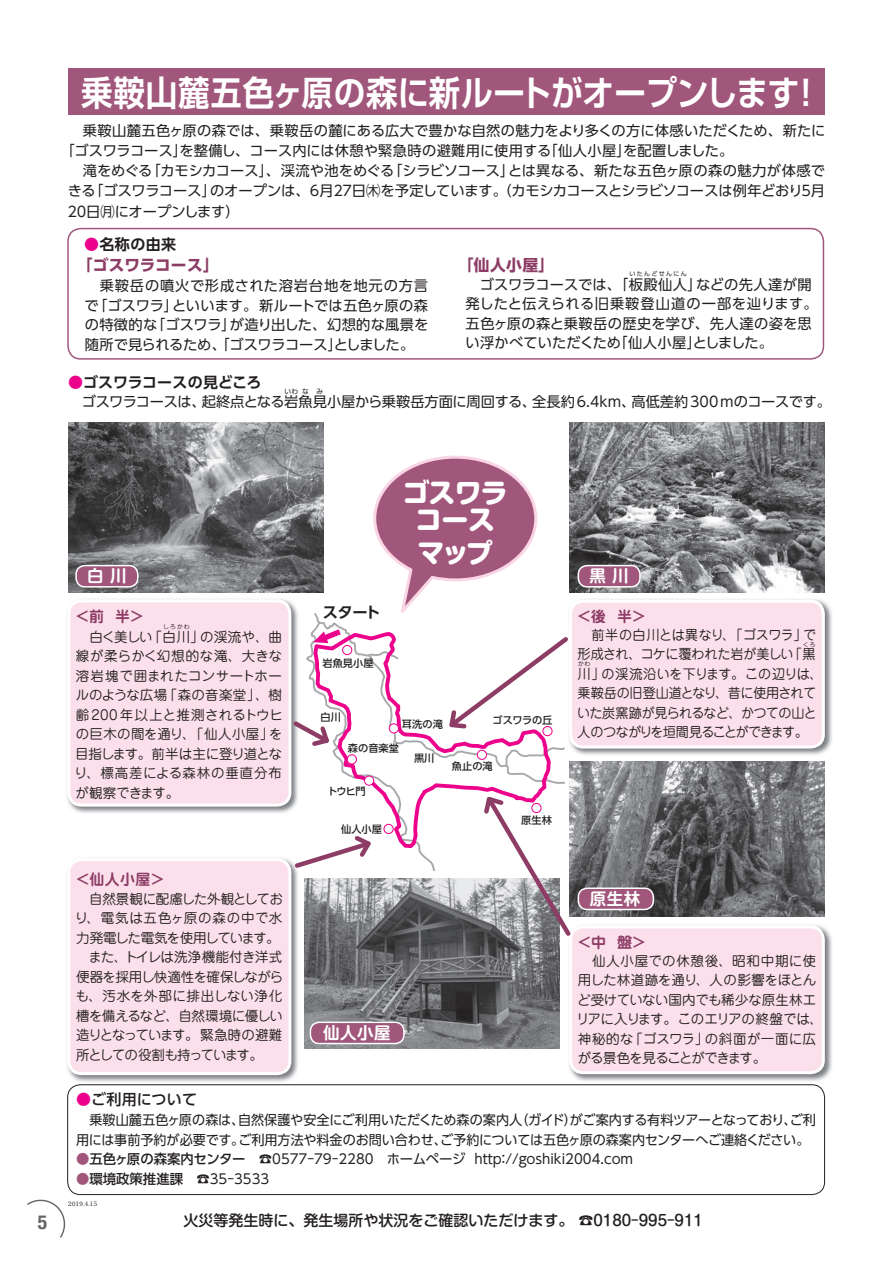
<style>
.page{position:relative;width:893px;height:1263px;background:#fff}
.page>*{position:absolute;margin:0;border:0;box-sizing:border-box;transform-origin:0 0}
.t1{font:34.65px "Shin Go Pro De Bold 90 pv RKSJ H";letter-spacing:.005em;color:#fff;scale:.91 1}
.t2{font:27px/27px "Shin M Go Pro Heavy 90 pv RKSJ H";letter-spacing:-.03em;color:#fff;text-align:center}
.t3{font:700 condensed 19.5px "Helvetica Neue";color:#636366}
.t4{font:16.5px "Shin M Go Pro De Bold 90 pv RKSJ H";letter-spacing:.025em;color:#fff}
.t5{font:15.75px "UD Shin Go Pro Bold 90 pv RKSJ H";letter-spacing:-.005em;color:#8d3d65}
.t6{font:15.75px "UD Shin Go Pro Bold 90 pv RKSJ H";letter-spacing:.02em;color:#8d3d65}
.t7{font:15.3px "UD Shin Go Pro De Bold 90 pv RKSJ H";color:#231f20}
.t8{font:15px "Shin M Go Pro Medium 90 pv RKSJ H";color:#231f20}
.t9{font:15px "Jun 501 Pro Bold 90 pv RKSJ H";color:#8d3d65}
.t10{font:15px "UD Shin Go Pro De Bold 90 pv RKSJ H";letter-spacing:-.015em;color:#231f20}
.t11{font:15px "UD Shin Go Pro Medium 90 pv RKSJ H";letter-spacing:.015em;color:#231f20}
.t12{font:15px "UD Shin Go Pro De Bold 90 pv RKSJ H";letter-spacing:.015em;color:#231f20}
.t13{font:14.25px/19.5px "UD Shin Go Pro Regular 90 pv RKSJ H";color:#231f20;text-align:justify}
.t14{font:14.25px/19.5px "UD Shin Go Pro Regular 90 pv RKSJ H";letter-spacing:.02em;color:#231f20}
.t15{font:14.25px "UD Shin Go Pro Regular 90 pv RKSJ H";letter-spacing:-.025em;color:#231f20}
.t16{font:14.25px "UD Shin Go Pro Regular 90 pv RKSJ H";letter-spacing:-.035em;color:#231f20}
.t17{font:13.5px/19.5px "Jun 201 Pro Regular 90 pv RKSJ H";letter-spacing:-.025em;color:#231f20}
.t18{font:13.5px/19.5px "UD Shin Go Pro Regular 90 pv RKSJ H";color:#231f20}
.t19{font:13.5px "UD Shin Go Pro Medium 90 pv RKSJ H";color:#231f20}
.t20{font:10.2px "UD Shin Go Pro Medium 90 pv RKSJ H";color:#231f20}
.t21{font:6.75px "UD Shin Go Pro Regular 90 pv RKSJ H";color:#231f20}
.t22{font:6px "Ryumin Pro Regular 90 pv RKSJ H";letter-spacing:-.37em;color:#231f20}
.t23{font:6px "UD Shin Go Pro Regular 90 pv RKSJ H";letter-spacing:.215em;color:#231f20}
.t24{font:6px "Jun 201 Pro Regular 90 pv RKSJ H";letter-spacing:.135em;color:#231f20}
.s1{color:#ed028c}
.s2{font-family:"UD Shin Go Pro Medium 90 pv RKSJ H";color:#a1577b}
.s3{font-family:"UD Shin Go Pro Medium 90 pv RKSJ H"}
.s4{color:#a1577b}
.s5{font-family:"UD Shin Go Pro Regular 90 pv RKSJ H"}
</style>
<div class="page">
<svg style="left:27px;top:1199px;width:39px;height:39px"></svg>
<img style="left:67px;top:599px;width:223px;height:214px">
<div style="left:69px;top:601px;width:221px;height:204px;background:#fbdfeb;border-radius:13px"></div>
<div style="left:67px;top:599px;width:224px;height:207px;border:3px solid #fff;border-radius:13px"></div>
<img style="left:574px;top:599px;width:258px;height:156px">
<div style="left:571px;top:601px;width:252px;height:146px;background:#fbdfeb;border-radius:13px"></div>
<div style="left:569px;top:600px;width:256px;height:148px;border:3px solid #fff;border-radius:13px"></div>
<img style="left:569px;top:925px;width:263px;height:156px">
<div style="left:571px;top:927px;width:252px;height:146px;background:#fbdfeb;border-radius:13px"></div>
<div style="left:569px;top:925px;width:256px;height:149px;border:3px solid #fff;border-radius:13px"></div>
<img style="left:67px;top:858px;width:231px;height:224px">
<div style="left:69px;top:860px;width:221px;height:213px;background:#fbdfeb;border-radius:13px"></div>
<div style="left:67px;top:858px;width:224px;height:217px;border:3px solid #fff;border-radius:13px"></div>
<div style="left:67px;top:228px;width:757px;height:132px;border:2px solid #a1577b;border-radius:13px"></div>
<img style="left:304px;top:940px;width:255px;height:109px">
<img style="left:574px;top:761px;width:251px;height:156px">
<img style="left:68px;top:422px;width:255px;height:170px">
<img style="left:570px;top:422px;width:255px;height:170px">
<div style="left:68px;top:68px;width:757px;height:47px;background:#a1577b"></div>
<div style="left:67px;top:1084px;width:758px;height:111px;border:1px solid #231f20;border-radius:13px"></div>
<div style="left:76px;top:566px;width:62px;height:21px;background:#a1577b;border-radius:9px"></div>
<div style="left:75px;top:565px;width:64px;height:23px;border:2px solid #fff;border-radius:9px"></div>
<div style="left:578px;top:566px;width:62px;height:21px;background:#a1577b;border-radius:9px"></div>
<div style="left:578px;top:565px;width:63px;height:23px;border:2px solid #fff;border-radius:9px"></div>
<div style="left:578px;top:888px;width:75px;height:21px;background:#a1577b;border-radius:9px"></div>
<div style="left:578px;top:887px;width:76px;height:23px;border:2px solid #fff;border-radius:9px"></div>
<div style="left:310px;top:1022px;width:94px;height:21px;background:#a1577b;border-radius:9px"></div>
<div style="left:310px;top:1021px;width:95px;height:23px;border:2px solid #fff;border-radius:9px"></div>
<svg style="left:290px;top:454px;width:284px;height:486px"></svg>
<h1 class="t1" style="left:81px;top:79px;width:815px">乗鞍山麓五色ヶ原の森に新ルートがオープンします！</h1>
<p class="t13" style="left:68px;top:122px;width:759px">　乗鞍山麓五色ヶ原の森では、乗鞍岳の麓にある広大で豊かな自然の魅力をより多くの方に体感いただくため、新たに</p>
<p class="t13" style="left:60px;top:143px;width:674px">「ゴスワラコース」を整備し、コース内には休憩や緊急時の避難用に使用する「仙人小屋」を配置しました。</p>
<p class="t13" style="left:68px;top:163px;width:759px">　滝をめぐる「カモシカコース」、渓流や池をめぐる「シラビソコース」とは異なる、新たな五色ヶ原の森の魅力が体感で</p>
<p class="t15" style="left:68px;top:186px;width:759px">きる「ゴスワラコース」のオープンは、６月２７日㈭を予定しています。（カモシカコースとシラビソコースは例年どおり５月</p>
<p class="t16" style="left:65px;top:206px;width:176px">２０日㈪にオープンします）</p>
<p class="t5" style="left:77px;top:259px;width:143px">「ゴスワラコース」</p>
<p class="t13" style="left:85px;top:278px;width:345px">　乗鞍岳の噴火で形成された溶岩台地を地元の方言で「ゴスワラ」といいます。新ルートでは五色ヶ原の森の特徴的な「ゴスワラ」が造り出した、幻想的な風景を随所で見られるため、「ゴスワラコース」としました。</p>
<p class="t12" style="left:84px;top:239px;width:94px"><span class="s1">●</span>名称の由来</p>
<p class="t6" style="left:458px;top:259px;width:98px">「仙人小屋」</p>
<p class="t13" style="left:466px;top:276px;width:347px">　ゴスワラコースでは、「板殿仙人」などの先人達が開</p>
<p class="t23" style="left:629px;top:272px;width:59px">いたんどせんにん</p>
<p class="t14" style="left:466px;top:296px;width:354px">発したと伝えられる旧乗鞍登山道の一部を辿ります。五色ヶ原の森と乗鞍岳の歴史を学び、先人達の姿を思い浮かべていただくため「仙人小屋」としました。</p>
<p class="t10" style="left:68px;top:377px;width:195px"><span class="s1">●</span>ゴスワラコースの見どころ</p>
<p class="t13" style="left:68px;top:394px;width:764px">　ゴスワラコースは、起終点となる岩魚見小屋から乗鞍岳方面に周回する、全長約6.4km、高低差約300ｍのコースです。</p>
<p class="t21" style="left:284px;top:389px;width:15px">いわ</p>
<p class="t21" style="left:302px;top:389px;width:8px">な</p>
<p class="t21" style="left:316px;top:389px;width:8px">み</p>
<h3 class="t3" style="left:38px;top:1210px;width:11px">5</h3>
<h2 class="t2" style="left:402px;top:483px;width:107px">ゴスワラコース</h2>
<h2 class="t2" style="left:417px;top:543px;width:77px">マップ</h2>
<p class="t4" style="left:87px;top:570px;width:41px">白 川</p>
<p class="t4" style="left:589px;top:570px;width:41px">黒 川</p>
<p class="t9" style="left:75px;top:611px;width:71px">＜前 半＞</p>
<p class="t17" style="left:76px;top:629px;width:208px">　白く美しい「白川」の渓流や、曲</p>
<p class="t24" style="left:163px;top:625px;width:28px">しろかわ</p>
<p class="t17" style="left:74px;top:648px;width:210px;text-align:justify">線が柔らかく幻想的な滝、大きな溶岩塊で囲まれたコンサートホールのような広場「森の音楽堂」、樹齢200年以上と推測されるトウヒの巨木の間を通り、「仙人小屋」を目指します。前半は主に登り道となり、標高差による森林の垂直分布が観察できます。</p>
<p class="t9" style="left:75px;top:874px;width:91px">＜仙人小屋＞</p>
<p class="t17" style="left:75px;top:890px;width:210px">　自然景観に配慮した外観としており、電気は五色ヶ原の森の中で水力発電した電気を使用しています。　また、トイレは洗浄機能付き洋式便器を採用し快適性を確保しながらも、汚水を外部に排出しない浄化槽を備えるなど、自然環境に優しい造りとなっています。緊急時の避難所としての役割も持っています。</p>
<p class="t7" style="left:323px;top:606px;width:59px">スタート</p>
<p class="t20" style="left:322px;top:659px;width:53px">岩魚見小屋</p>
<p class="t20" style="left:320px;top:713px;width:22px">白川</p>
<p class="t20" style="left:402px;top:720px;width:42px">耳洗の滝</p>
<p class="t20" style="left:348px;top:745px;width:53px">森の音楽堂</p>
<p class="t20" style="left:414px;top:754px;width:22px">黒川</p>
<p class="t20" style="left:327px;top:787px;width:40px">トウヒ門</p>
<p class="t20" style="left:341px;top:825px;width:42px">仙人小屋</p>
<p class="t20" style="left:493px;top:716px;width:61px">ゴスワラの丘</p>
<p class="t20" style="left:452px;top:763px;width:42px">魚止の滝</p>
<p class="t20" style="left:521px;top:816px;width:32px">原生林</p>
<p class="t4" style="left:323px;top:1027px;width:69px">仙人小屋</p>
<p class="t9" style="left:576px;top:610px;width:71px">＜後 半＞</p>
<p class="t17" style="left:578px;top:627px;width:240px">　前半の白川とは異なり、「ゴスワラ」で形成され、コケに覆われた岩が美しい「黒</p>
<p class="t24" style="left:803px;top:642px;width:14px">くろ</p>
<p class="t17" style="left:578px;top:666px;width:247px">川」の渓流沿いを下ります。この辺りは、</p>
<p class="t24" style="left:578px;top:662px;width:14px">かわ</p>
<p class="t17" style="left:577px;top:685px;width:241px;text-align:justify">乗鞍岳の旧登山道となり、昔に使用されていた炭窯跡が見られるなど、かつての山と人のつながりを垣間見ることができます。</p>
<p class="t4" style="left:590px;top:893px;width:52px">原生林</p>
<p class="t9" style="left:577px;top:936px;width:71px">＜中 盤＞</p>
<p class="t17" style="left:576px;top:953px;width:249px">　仙人小屋での休憩後、昭和中期に使用した林道跡を通り、人の影響をほとんど受けていない国内でも稀少な原生林エリアに入ります。このエリアの終盤では、神秘的な「ゴスワラ」の斜面が一面に広がる景色を見ることができます。</p>
<p class="t11" style="left:76px;top:1094px;width:122px"><span class="s1">●</span>ご利用について</p>
<p class="t18" style="left:76px;top:1112px;width:741px">　乗鞍山麓五色ヶ原の森は、自然保護や安全にご利用いただくため森の案内人（ガイド）がご案内する有料ツアーとなっており、ご利用には事前予約が必要です。ご利用方法や料金のお問い合わせ、ご予約については五色ヶ原の森案内センターへご連絡ください。</p>
<p class="t18" style="left:76px;top:1151px;width:558px"><span class="s2">●</span><span class="s3">五色ヶ原の森案内センター　</span>☎0577-79-2280　ホームページ http：//goshiki2004.com</p>
<p class="t19" style="left:76px;top:1173px;width:195px"><span class="s4">●</span>環境政策推進課　<span class="s5">☎35-3533</span></p>
<p class="t22" style="left:67px;top:1201px;width:33px">２０１９.４.１５</p>
<p class="t8" style="left:183px;top:1214px;width:521px">火災等発生時に、発生場所や状況をご確認いただけます。 ☎0180-995-911</p>
</div>
